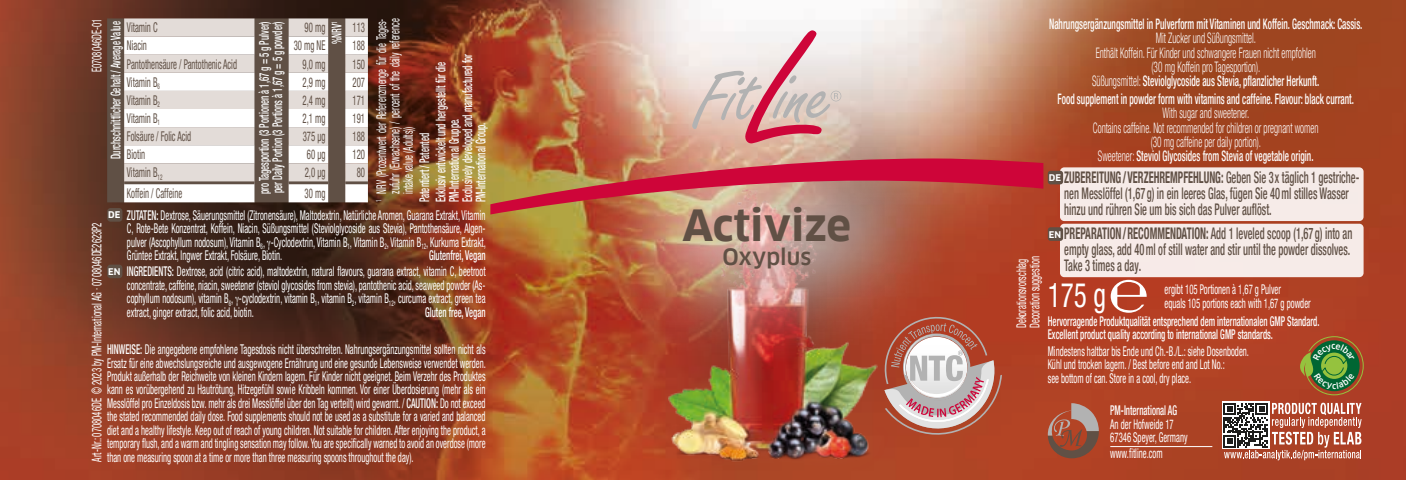
<style>
.page{position:relative;width:1406px;height:480px;background:#fff}
.page>*{position:absolute;margin:0;border:0;box-sizing:border-box;transform-origin:0 0}
.t1{font:700 42px "Clan Pro";color:#605045}
.t2{font:condensed 34px "Helvetica Neue LT Pro";color:#fff;scale:.8 1}
.t3{font:500 22px "Clan Pro";color:#605045}
.t4{font:500 condensed 16px/16px "Helvetica Neue LT Pro";color:#605045;scale:.65 1}
.t5{font:300 condensed 14.4px/14.4px "Helvetica Neue LT Pro";color:#fff;text-align:center;scale:.64 1}
.t6{font:500 condensed 14.4px "Helvetica Neue LT Pro";color:#fff;scale:.64 1}
.t7{font:condensed 13.4px/13.4px "Helvetica Neue LT Pro";color:#fff;scale:.65 1}
.t8{font:500 condensed 13.4px/13.4px "Helvetica Neue LT Pro";color:#fff;scale:.65 1}
.t9{font:condensed 13.4px "Helvetica Neue LT Pro";color:#605045;scale:.65 1}
.t10{font:700 9px "Clan Pro";color:#fff}
.s1{font-weight:500}
.s2{font-weight:700}
.s3{font-family:"Clan Pro";font-weight:700;font-stretch:normal;font-size:9px}
</style>
<div class="page">
<img style="left:0;top:0;width:1406px;height:479px">
<img style="left:613px;top:373px;width:308px;height:106px">
<svg style="left:884px;top:316px;width:118px;height:118px;background:#c0877d"></svg>
<img style="left:904px;top:333px;width:63px;height:41px">
<div style="left:580px;top:101px;width:375px;height:272px;background:#fff;opacity:.6"></div>
<img style="left:490px;top:158px;width:553px;height:56px">
<svg style="left:692px;top:30px;width:149px;height:113px"></svg>
<svg style="left:1048px;top:402px;width:51px;height:55px;background:#9f5e4a"></svg>
<div style="left:1060px;top:167px;width:304px;height:54px;background:#f6ebe8;border-radius:4px"></div>
<div style="left:1048px;top:170px;width:15px;height:14px;background:#605045;border-radius:3px"></div>
<div style="left:1060px;top:223px;width:304px;height:54px;background:#f6ebe8;border-radius:4px"></div>
<div style="left:1048px;top:227px;width:15px;height:13px;background:#605045;border-radius:3px"></div>
<svg style="left:1111px;top:279px;width:36px;height:33px"></svg>
<hr style="left:1110px;top:445px;width:102px;height:1px;background:#fff">
<div style="left:107px;top:208px;width:15px;height:13px;background:#605045;border-radius:3px"></div>
<div style="left:107px;top:264px;width:15px;height:14px;background:#605045;border-radius:3px"></div>
<div style="left:107px;top:18px;width:17px;height:184px;background:#605045"></div>
<svg style="left:124px;top:18px;width:244px;height:164px;background:#c3bab5"></svg>
<svg style="left:124px;top:36px;width:244px;height:127px"></svg>
<svg style="left:124px;top:182px;width:244px;height:20px"></svg>
<hr style="left:124px;top:181px;width:131px;height:3px;background:#605045">
<hr style="left:289px;top:181px;width:39px;height:3px;background:#605045">
<hr style="left:345px;top:181px;width:23px;height:3px;background:#605045">
<div style="left:1222px;top:401px;width:47px;height:47px;background:#fff"></div>
<svg style="left:1223px;top:402px;width:139px;height:58px"></svg>
<svg style="left:267px;top:240px;width:3px;height:9px"></svg>
<svg style="left:235px;top:296px;width:4px;height:9px"></svg>
<svg style="left:1299px;top:336px;width:65px;height:59px;background:#656a2f"></svg>
<p class="t7" style="left:90px;top:72px;width:84px;rotate:-90deg">E0708046DE-01</p>
<p class="t6" style="left:1049px;top:15px;width:491px">Nahrungsergänzungsmittel in Pulverform mit Vitaminen und Koffein. Geschmack: Cassis.</p>
<p class="t7" style="left:375px;top:193px;width:271px;text-align:justify;text-indent:-8px;rotate:-90deg"><sup>1</sup> NRV (Prozentwert der Referenzmenge für die Tages&shy;zufuhr (Erwachsene) / percent of the daily reference intake value (Adults))</p>
<p class="t8" style="left:109px;top:159px;width:214px;rotate:-90deg">Durchschnittlicher Gehalt / Average Value</p>
<p class="t9" style="left:127px;top:20px;width:49px">Vitamin C</p>
<p class="t8" style="left:257px;top:194px;width:267px;rotate:-90deg">pro Tagesportion (3 Portionen à 1,67 g = 5 g Pulver) per Daily Portion (3 Portions à 1,67 g = 5 g powder)</p>
<p class="t9" style="left:305px;top:20px;width:33px">90 mg</p>
<p class="t8" style="left:330px;top:44px;width:37px;rotate:-90deg">%NRV<sup>1</sup></p>
<p class="t9" style="left:353px;top:20px;width:21px">113</p>
<p class="t5" style="left:1092px;top:31px;width:356px">Mit Zucker und Süßungsmittel.<br>Enthält Koffein. Für Kinder und schwangere Frauen nicht empfohlen (30 mg Koffein pro Tagesportion).<br>Süßungsmittel: <span class="s1">Steviolglycoside aus Stevia, pflanzlicher Herkunft.</span></p>
<p class="t6" style="left:1058px;top:90px;width:465px">Food supplement in powder form with vitamins and caffeine. Flavour: black currant.</p>
<p class="t5" style="left:1093px;top:106px;width:354px">With sugar and sweetener.<br>Contains caffeine. Not recommended for children or pregnant women (30 mg caffeine per daily portion).<br>Sweetener: <span class="s1">Steviol Glycosides from Stevia of vegetable origin.</span></p>
<p class="t4" style="left:1064px;top:169px;width:455px"><span class="s2">ZUBEREITUNG/VERZEHREMPFEHLUNG:</span> Geben Sie 3 x täglich 1 gestriche&shy;nen Messlöffel (1,67g) in ein leeres Glas, fügen Sie 40ml stilles Wasser hinzu und rühren Sie um bis sich das Pulver auflöst.</p>
<p class="t9" style="left:127px;top:38px;width:32px">Niacin</p>
<p class="t9" style="left:294px;top:38px;width:50px">30 mg NE</p>
<p class="t9" style="left:353px;top:38px;width:21px">188</p>
<p class="t9" style="left:127px;top:56px;width:171px">Pantothensäure / Pantothenic Acid</p>
<p class="t9" style="left:303px;top:56px;width:37px">9,0 mg</p>
<p class="t9" style="left:353px;top:56px;width:21px">150</p>
<p class="t9" style="left:127px;top:74px;width:52px">Vitamin B<sub>6</sub></p>
<p class="t9" style="left:303px;top:74px;width:37px">2,9 mg</p>
<p class="t9" style="left:353px;top:74px;width:21px">207</p>
<p class="t9" style="left:127px;top:92px;width:52px">Vitamin B<sub>2</sub></p>
<p class="t9" style="left:303px;top:92px;width:37px">2,4 mg</p>
<p class="t9" style="left:353px;top:92px;width:21px">171</p>
<p class="t9" style="left:127px;top:110px;width:52px">Vitamin B<sub>1</sub></p>
<p class="t9" style="left:303px;top:110px;width:37px">2,1 mg</p>
<p class="t9" style="left:353px;top:110px;width:21px">191</p>
<p class="t9" style="left:127px;top:128px;width:100px">Folsäure / Folic Acid</p>
<p class="t9" style="left:303px;top:128px;width:36px">375 µg</p>
<p class="t9" style="left:353px;top:128px;width:21px">188</p>
<p class="t9" style="left:127px;top:146px;width:30px">Biotin</p>
<p class="t9" style="left:307px;top:146px;width:30px">60 µg</p>
<p class="t9" style="left:353px;top:146px;width:21px">120</p>
<p class="t9" style="left:127px;top:164px;width:56px">Vitamin B<sub>12</sub></p>
<p class="t9" style="left:305px;top:164px;width:33px">2,0 µg</p>
<p class="t9" style="left:357px;top:164px;width:14px">80</p>
<p class="t9" style="left:127px;top:185px;width:87px">Koffein / Caffeine</p>
<p class="t9" style="left:305px;top:185px;width:33px">30 mg</p>
<p class="t8" style="left:416px;top:202px;width:217px;line-height:16.2px;rotate:-90deg">Patentiert / Patented<br>Exklusiv entwickelt und hergestellt für die</p>
<p class="t8" style="left:447px;top:202px;width:229px;rotate:-90deg">PM-International Gruppe.<br>Exclusively developed and manufactured for<br>PM-International Group.</p>
<p class="t10" style="left:1049px;top:172px;width:14px">DE</p>
<h1 class="t1" style="left:683px;top:201px;width:170px">Activize</h1>
<h3 class="t3" style="left:723px;top:243px;width:90px">Oxyplus</h3>
<p class="t7" style="left:1015px;top:328px;width:112px;rotate:-90deg">Dekorationsvorschlag<br>Decoration suggestion</p>
<p class="t7" style="left:127px;top:208px;width:554px;text-align:justify;text-indent:-19px"><span class="s3">DE</span> <span class="s1">ZUTATEN:</span> Dextrose, Säuerungsmittel (Zitronensäure), Maltodextrin, Natürliche Aromen, Guarana Extrakt, Vitamin C, Rote-Bete Konzentrat, Koffein, Niacin, Süßungsmittel (Steviolglycoside aus Stevia), Pantothensäure, Algen&shy;pulver (Ascophyllum nodosum), Vitamin B<sub>6</sub>, -Cyclodextrin, Vitamin B<sub>1</sub>, Vitamin B<sub>2</sub>, Vitamin B<sub>12</sub>, Kurkuma Extrakt, Grüntee Extrakt, Ingwer Extrakt, Folsäure, Biotin.</p>
<p class="t7" style="left:90px;top:461px;width:369px;rotate:-90deg">Art-Nr.: 0708046DE © 2023 by PM-International AG · 0708046DE2623P2</p>
<p class="t4" style="left:1064px;top:225px;width:445px"><span class="s2">PREPARATION/RECOMMENDATION:</span> Add 1 leveled scoop (1,67g) into an empty glass, add 40ml of still water and stir until the powder dissolves.<br>Take 3 times a day.</p>
<p class="t10" style="left:1049px;top:229px;width:14px">EN</p>
<p class="t7" style="left:108px;top:246px;width:582px;line-height:16.2px;text-align:right"><span class="s1">Glutenfrei, Vegan<br></span><span class="s3">EN</span> <span class="s1">INGREDIENTS:</span> Dextrose, acid (citric acid), maltodextrin, natural flavours, guarana extract, vitamin C, beetroot</p>
<p class="t7" style="left:127px;top:278px;width:553px;text-align:justify">concentrate, caffeine, niacin, sweetener (steviol glycosides from stevia), pantothenic acid, seaweed powder (As&shy;cophyllum nodosum), vitamin B<sub>6</sub>, -cyclodextrin, vitamin B<sub>1</sub>, vitamin B<sub>2</sub>, vitamin B<sub>12</sub>, curcuma extract, green tea extract, ginger extract, folic acid, biotin.</p>
<h2 class="t2" style="left:1048px;top:274px;width:74px">175 g</h2>
<p class="t7" style="left:1165px;top:282px;width:226px">ergibt 105 Portionen à 1,67 g Pulver<br>equals 105 portions each with 1,67 g powder</p>
<p class="t8" style="left:1048px;top:314px;width:420px">Hervorragende Produktqualität entsprechend dem internationalen GMP Standard.<br>Excellent product quality according to international GMP standards.</p>
<p class="t7" style="left:1048px;top:343px;width:311px">Mindestens haltbar bis Ende und Ch.-B./L.: siehe Dosenboden.<br>Kühl und trocken lagern. / Best before end and Lot No.:<br>see bottom of can. Store in a cool, dry place.</p>
<p class="t8" style="left:1110px;top:403px;width:104px">PM-International AG</p>
<p class="t7" style="left:1110px;top:416px;width:121px">An der Hofweide 17<br>67346 Speyer, Germany</p>
<p class="t7" style="left:1110px;top:446px;width:82px">www.fitline.com</p>
<p class="t8" style="left:425px;top:304px;width:94px">Gluten free, Vegan</p>
<p class="t7" style="left:107px;top:342px;width:584px;text-align:justify"><span class="s1">HINWEISE:</span> Die angegebene empfohlene Tagesdosis nicht überschreiten. Nahrungsergänzungsmittel sollten nicht als Ersatz für eine abwechslungsreiche und ausgewogene Ernährung und eine gesunde Lebensweise verwendet werden.<br>Produkt außerhalb der Reichweite von kleinen Kindern lagern. Für Kinder nicht geeignet. Beim Verzehr des Produktes kann es vorübergehend zu Hautrötung, Hitzegefühl sowie Kribbeln kommen. Vor einer Überdosierung (mehr als ein Messlöffel pro Einzeldosis bzw. mehr als drei Messlöffel über den Tag verteilt) wird gewarnt. / <span class="s1">CAUTION:</span> Do not exceed the stated recommended daily dose. Food supplements should not be used as a substitute for a varied and balanced diet and a healthy lifestyle. Keep out of reach of young children. Not suitable for children. After enjoying the product, a temporary flush, and a warm and tingling sensation may follow. You are specifically warned to avoid an overdose (more than one measuring spoon at a time or more than three measuring spoons throughout the day).</p>
</div>
